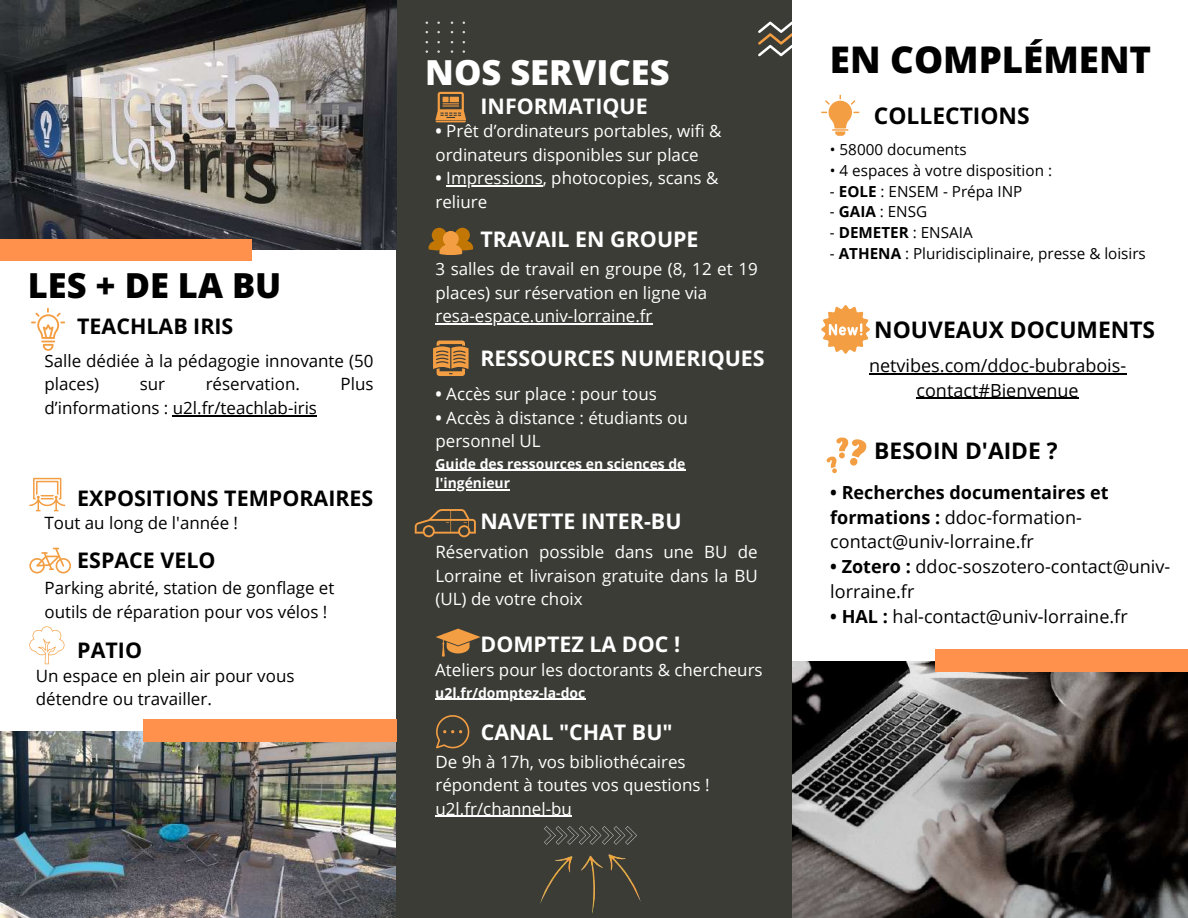
<style>
.page{position:relative;width:1188px;height:918px;background:#fff}
.page>*{position:absolute;margin:0;border:0;box-sizing:border-box;transform-origin:0 0}
.t1{font:800 36.75px "Open Sans";color:#000}
.t2{font:800 34.5px "Open Sans";color:#fff}
.t3{font:800 34.5px "Open Sans";color:#000}
.t4{font:700 22.8px "Open Sans";color:#000}
.t5{font:700 21.45px "Open Sans";color:#fff}
.t6{font:700 21.45px "Open Sans";color:#000}
.t7{font:18px/24.8px "Open Sans";color:#000}
.t8{font:16.95px/23.7px "Open Sans";color:#fff}
.t9{font:16.95px/23.7px "Open Sans";color:#000}
.t10{font:15.3px "Open Sans";color:#000}
.t11{font:700 13.95px/19.2px "Open Sans";color:#fff}
.s1{font-weight:700}
</style>
<div class="page">
<img style="left:396px;top:0;width:792px;height:918px">
<svg style="left:758px;top:22px;width:68px;height:34px"></svg>
<svg style="left:544px;top:826px;width:93px;height:18px;background:#4c4c47"></svg>
<img style="left:0;top:731px;width:396px;height:187px">
<img style="left:0;top:0;width:396px;height:250px">
<div style="left:0;top:239px;width:251px;height:21px;background:#ff914d"></div>
<div style="left:935px;top:650px;width:253px;height:21px;background:#ff914d"></div>
<svg style="left:436px;top:92px;width:30px;height:30px"></svg>
<svg style="left:821px;top:95px;width:38px;height:40px"></svg>
<img style="left:540px;top:849px;width:101px;height:69px">
<svg style="left:436px;top:715px;width:33px;height:33px"></svg>
<svg style="left:29px;top:626px;width:35px;height:38px"></svg>
<div style="left:143px;top:720px;width:253px;height:21px;background:#ff914d"></div>
<svg style="left:821px;top:305px;width:49px;height:48px"></svg>
<svg style="left:29px;top:478px;width:36px;height:33px"></svg>
<svg style="left:29px;top:548px;width:42px;height:25px"></svg>
<svg style="left:31px;top:308px;width:34px;height:43px"></svg>
<svg style="left:433px;top:341px;width:36px;height:35px"></svg>
<svg style="left:428px;top:228px;width:45px;height:27px"></svg>
<svg style="left:826px;top:438px;width:41px;height:35px"></svg>
<svg style="left:436px;top:629px;width:45px;height:28px"></svg>
<svg style="left:415px;top:509px;width:61px;height:28px;background:#6b5539"></svg>
<hr style="left:436px;top:324px;width:217px;height:1px;background:#fff">
<hr style="left:446px;top:185px;width:97px;height:1px;background:#fff">
<hr style="left:173px;top:415px;width:144px;height:1px;background:#000">
<hr style="left:869px;top:373px;width:257px;height:1px;background:#000">
<hr style="left:917px;top:398px;width:162px;height:1px;background:#000">
<hr style="left:436px;top:816px;width:136px;height:1px;background:#fff">
<hr style="left:436px;top:470px;width:250px;height:1px;background:#fff">
<hr style="left:436px;top:489px;width:74px;height:1px;background:#fff">
<hr style="left:435px;top:699px;width:150px;height:1px;background:#fff">
<h2 class="t3" style="left:28px;top:261px;width:255px">LES + DE LA BU</h2>
<p class="t6" style="left:77px;top:311px;width:158px">TEACHLAB IRIS</p>
<p class="t9" style="left:44px;top:348px;width:331px">Salle dédiée à la pédagogie innovante (50 places)</p>
<p class="t9" style="left:140px;top:372px;width:27px">sur</p>
<p class="t9" style="left:206px;top:372px;width:96px">réservation.</p>
<p class="t9" style="left:341px;top:372px;width:34px">Plus</p>
<p class="t9" style="left:44px;top:396px;width:274px">d’informations : u2l.fr/teachlab-iris</p>
<p class="t6" style="left:77px;top:483px;width:298px">EXPOSITIONS TEMPORAIRES</p>
<p class="t9" style="left:44px;top:510px;width:195px">Tout au long de l'année !</p>
<p class="t6" style="left:77px;top:545px;width:140px">ESPACE VELO</p>
<p class="t9" style="left:44px;top:576px;width:292px">Parking abrité, station de gonflage et outils de réparation pour vos vélos !</p>
<p class="t6" style="left:77px;top:635px;width:66px">PATIO</p>
<p class="t9" style="left:36px;top:663px;width:260px">Un espace en plein air pour vous détendre ou travailler.</p>
<h2 class="t2" style="left:425px;top:48px;width:246px">NOS SERVICES</h2>
<p class="t5" style="left:480px;top:91px;width:169px">INFORMATIQUE</p>
<p class="t8" style="left:436px;top:118px;width:288px"><span class="s1">•</span> Prêt d’ordinateurs portables, wifi &amp; ordinateurs disponibles sur place</p>
<p class="t8" style="left:436px;top:166px;width:284px"><span class="s1">•</span> Impressions, photocopies, scans &amp; reliure</p>
<p class="t5" style="left:480px;top:225px;width:220px">TRAVAIL EN GROUPE</p>
<p class="t8" style="left:436px;top:257px;width:324px">3 salles de travail en groupe (8, 12 et 19 places) sur réservation en ligne via resa-espace.univ-lorraine.fr</p>
<p class="t5" style="left:480px;top:343px;width:286px">RESSOURCES NUMERIQUES</p>
<p class="t8" style="left:436px;top:382px;width:223px"><span class="s1">•</span> Accès sur place : pour tous</p>
<p class="t8" style="left:436px;top:405px;width:254px"><span class="s1">•</span> Accès à distance : étudiants ou personnel UL</p>
<p class="t11" style="left:436px;top:454px;width:252px">Guide des ressources en sciences de l'ingénieur</p>
<p class="t5" style="left:480px;top:506px;width:203px">NAVETTE INTER-BU</p>
<p class="t8" style="left:436px;top:540px;width:324px;text-align:justify">Réservation possible dans une BU de Lorraine et livraison gratuite dans la BU (UL) de votre choix</p>
<p class="t5" style="left:480px;top:629px;width:201px">DOMPTEZ LA DOC !</p>
<p class="t8" style="left:435px;top:658px;width:329px">Ateliers pour les doctorants &amp; chercheurs</p>
<p class="t11" style="left:435px;top:683px;width:152px">u2l.fr/domptez-la-doc</p>
<p class="t5" style="left:481px;top:717px;width:193px">CANAL "CHAT BU"</p>
<p class="t8" style="left:436px;top:749px;width:276px">De 9h à 17h, vos bibliothécaires répondent à toutes vos questions ! u2l.fr/channel-bu</p>
<h1 class="t1" style="left:830px;top:33px;width:323px">EN COMPLÉMENT</h1>
<h3 class="t4" style="left:874px;top:99px;width:157px">COLLECTIONS</h3>
<p class="t10" style="left:830px;top:138px;width:138px">• 58000 documents</p>
<p class="t10" style="left:830px;top:159px;width:224px">• 4 espaces à votre disposition :</p>
<p class="t10" style="left:830px;top:180px;width:194px">- <span class="s1">EOLE</span> : ENSEM - Prépa INP</p>
<p class="t10" style="left:830px;top:201px;width:99px">- <span class="s1">GAIA</span> : ENSG</p>
<p class="t10" style="left:830px;top:222px;width:144px">- <span class="s1">DEMETER</span> : ENSAIA</p>
<p class="t10" style="left:830px;top:243px;width:317px">- <span class="s1">ATHENA</span> : Pluridisciplinaire, presse &amp; loisirs</p>
<h3 class="t4" style="left:874px;top:313px;width:282px">NOUVEAUX DOCUMENTS</h3>
<p class="t7" style="left:869px;top:352px;width:259px;text-align:center">netvibes.com/ddoc-bubrabois&shy;contact#Bienvenue</p>
<h3 class="t4" style="left:874px;top:435px;width:185px">BESOIN D'AIDE ?</h3>
<p class="t7" style="left:830px;top:479px;width:280px"><span class="s1">• Recherches documentaires et formations :</span> ddoc-formation&shy;contact@univ-lorraine.fr</p>
<p class="t7" style="left:830px;top:554px;width:342px"><span class="s1">• Zotero :</span> ddoc-soszotero-contact@univ&shy;lorraine.fr</p>
<p class="t7" style="left:830px;top:603px;width:299px"><span class="s1">• HAL :</span> hal-contact@univ-lorraine.fr</p>
</div>
